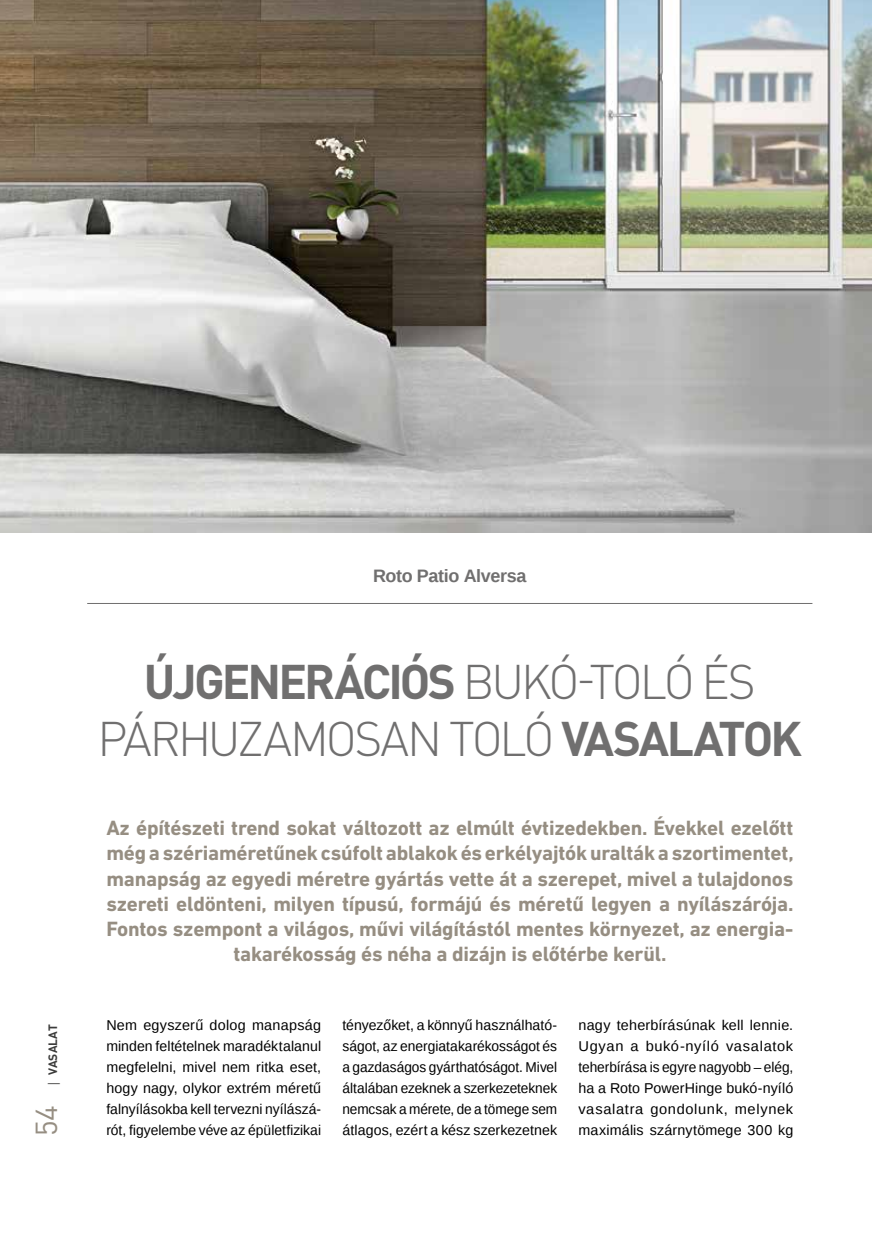
<style>
.page{position:relative;width:872px;height:1242px;background:#fff}
.page>*{position:absolute;margin:0;border:0;box-sizing:border-box;transform-origin:0 0}
.t1{font:300 48px/57.6px "DIN Pro";letter-spacing:-.065em;color:#706f6f;text-align:center}
.t2{font:30px "DIN Pro";color:#968e82}
.t3{font:700 21px/25.2px "DIN Next LT Pro";letter-spacing:-.01em;color:#968e82;text-align:center}
.t4{font:700 18px "Liberation Sans";letter-spacing:-.025em;color:#706f6f}
.t5{font:14.25px/21px "Liberation Sans";letter-spacing:.005em;color:#000;text-align:justify}
.t6{font:700 12px "DIN Pro";letter-spacing:.01em;color:#3c3c3b}
.s1{font-weight:700}
.s2{font-family:"Open Sans";font-weight:400}
</style>
<div class="page">
<img style="left:0;top:0;width:872px;height:533px">
<hr style="left:87px;top:603px;width:725px;height:1px;background:#706f6f">
<p class="t4" style="left:373px;top:563px;width:155px">Roto Patio Alversa</p>
<h1 class="t1" style="left:97px;top:651px;width:706px"><span class="s1">ÚJGENERÁCIÓS</span> BUKÓ-TOLÓ ÉS<br>PÁRHUZAMOSAN TOLÓ <span class="s1">VASALATOK</span></h1>
<p class="t3" style="left:106px;top:815px;width:689px">Az építészeti trend sokat változott az elmúlt évtizedekben. Évekkel ezelőtt még a szériaméretűnek csúfolt ablakok és erkélyajtók uralták a szortimentet, manapság az egyedi méretre gyártás vette át a szerepet, mivel a tulajdonos szereti eldönteni, milyen típusú, formájú és méretű legyen a nyílászárója.<br>Fontos szempont a világos, művi világítástól mentes környezet, az energia&shy;takarékosság és néha a dizájn is előtérbe kerül.</p>
<p class="t6" style="left:45px;top:1087px;width:64px;rotate:-90deg"><span class="s2">|</span> VASALAT</p>
<p class="t5" style="left:106px;top:1015px;width:216px">Nem egyszerű dolog manapság minden feltételnek maradéktalanul megfelelni, mivel nem ritka eset, hogy nagy, olykor extrém méretű falnyílásokba kell tervezni nyílászá&shy;rót, figyelembe véve az épületfizikai</p>
<h2 class="t2" style="left:26px;top:1136px;width:33px;rotate:-90deg">54</h2>
<p class="t5" style="left:342px;top:1015px;width:216px">tényezőket, a könnyű használható&shy;ságot, az energiatakarékosságot és a gazdaságos gyárthatóságot. Mivel általában ezeknek a szerkezeteknek nemcsak a mérete, de a tömege sem átlagos, ezért a kész szerkezetnek</p>
<p class="t5" style="left:578px;top:1015px;width:216px">nagy teherbírásúnak kell lennie.<br>Ugyan a bukó-nyíló vasalatok teherbírása is egyre nagyobb – elég, ha a Roto PowerHinge bukó-nyíló vasalatra gondolunk, melynek maximális szárnytömege 300 kg</p>
</div>
